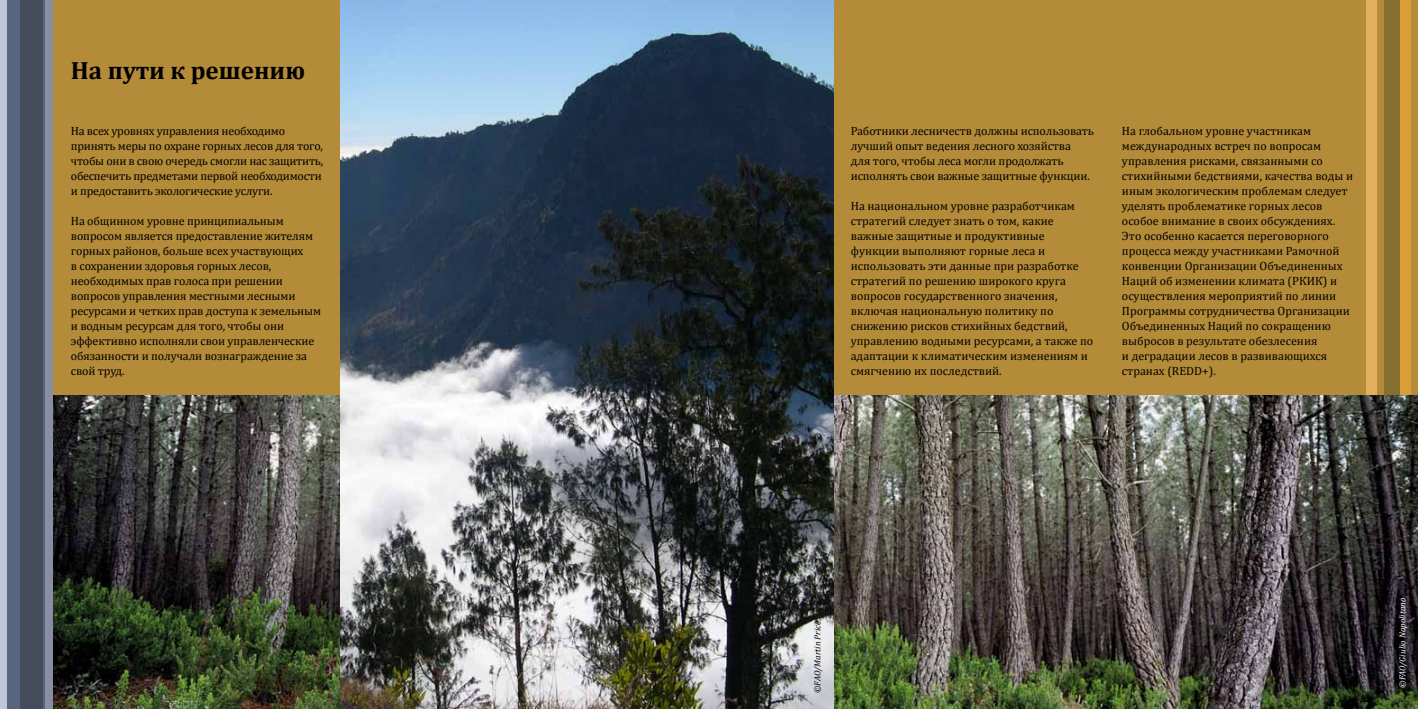
<style>
.page{position:relative;width:1418px;height:709px;background:#fff}
.page>*{position:absolute;margin:0;border:0;box-sizing:border-box;transform-origin:0 0}
.t1{font:700 25px "Cambria";color:#000}
.t2{font:12px/15px "Cambria";color:#000}
.t3{font:12px/15px "Cambria";letter-spacing:-.02em;color:#000}
.t4{font:italic 8.75px "Cambria";color:#fff}
.t5{font:italic 8.75px "Cambria";color:#000}
</style>
<div class="page">
<svg style="left:6px;top:0;width:40px;height:709px;background:#68758d"></svg>
<img style="left:53px;top:394px;width:287px;height:315px">
<img style="left:833px;top:394px;width:584px;height:315px">
<div style="left:50px;top:0;width:1367px;height:394px;background:#b48b38"></div>
<img style="left:340px;top:0;width:493px;height:709px">
<div style="left:1384px;top:0;width:17px;height:394px;background:#857032"></div>
<div style="left:1365px;top:0;width:11px;height:394px;background:#e2b05f"></div>
<div style="left:1400px;top:0;width:10px;height:394px;background:#db9e36"></div>
<div style="left:20px;top:0;width:22px;height:709px;background:#444c5b"></div>
<div style="left:0;top:0;width:6px;height:709px;background:#bdc7d6"></div>
<div style="left:46px;top:0;width:7px;height:709px;background:#8a8ea4"></div>
<h1 class="t1" style="left:71px;top:53px;width:236px">На пути к решению</h1>
<p class="t3" style="left:71px;top:123px;width:254px">На всех уровнях управления необходимо принять меры по охране горных лесов для того, чтобы они в свою очередь смогли нас защитить, обеспечить предметами первой необходимости и предоставить экологические услуги.</p>
<p class="t2" style="left:71px;top:213px;width:252px">На общинном уровне принципиальным вопросом является предоставление жителям горных районов, больше всех участвующих<br>в сохранении здоровья горных лесов, необходимых прав голоса при решении вопросов управления местными лесными ресурсами и четких прав доступа к земельным и водным ресурсам для того, чтобы они эффективно исполняли свои управленческие обязанности и получали вознаграждение за свой труд.</p>
<p class="t2" style="left:850px;top:123px;width:245px">Работники лесничеств должны использовать лучший опыт ведения лесного хозяйства<br>для того, чтобы леса могли продолжать исполнять свои важные защитные функции.</p>
<p class="t2" style="left:850px;top:198px;width:244px">На национальном уровне разработчикам стратегий следует знать о том, какие важные защитные и продуктивные функции выполняют горные леса и использовать эти данные при разработке стратегий по решению широкого круга вопросов государственного значения, включая национальную политику по снижению рисков стихийных бедствий, управлению водными ресурсами, а также по адаптации к климатическим изменениям и смягчению их последствий.</p>
<p class="t2" style="left:1121px;top:123px;width:233px">На глобальном уровне участникам международных встреч по вопросам управления рисками, связанными со стихийными бедствиями, качества воды и иным экологическим проблемам следует уделять проблематике горных лесов особое внимание в своих обсуждениях.<br>Это особенно касается переговорного процесса между участниками Рамочной конвенции Организации Объединенных Наций об изменении климата (РКИК) и осуществления мероприятий по линии Программы сотрудничества Организации Объединенных Наций по сокращению выбросов в результате обезлесения<br>и деградации лесов в развивающихся странах (REDD+).</p>
<p class="t5" style="left:811px;top:693px;width:73px;rotate:-90deg">©FAO/Martin Price</p>
<p class="t4" style="left:1396px;top:687px;width:92px;rotate:-90deg">©FAO/Giulio Napolitano</p>
</div>
